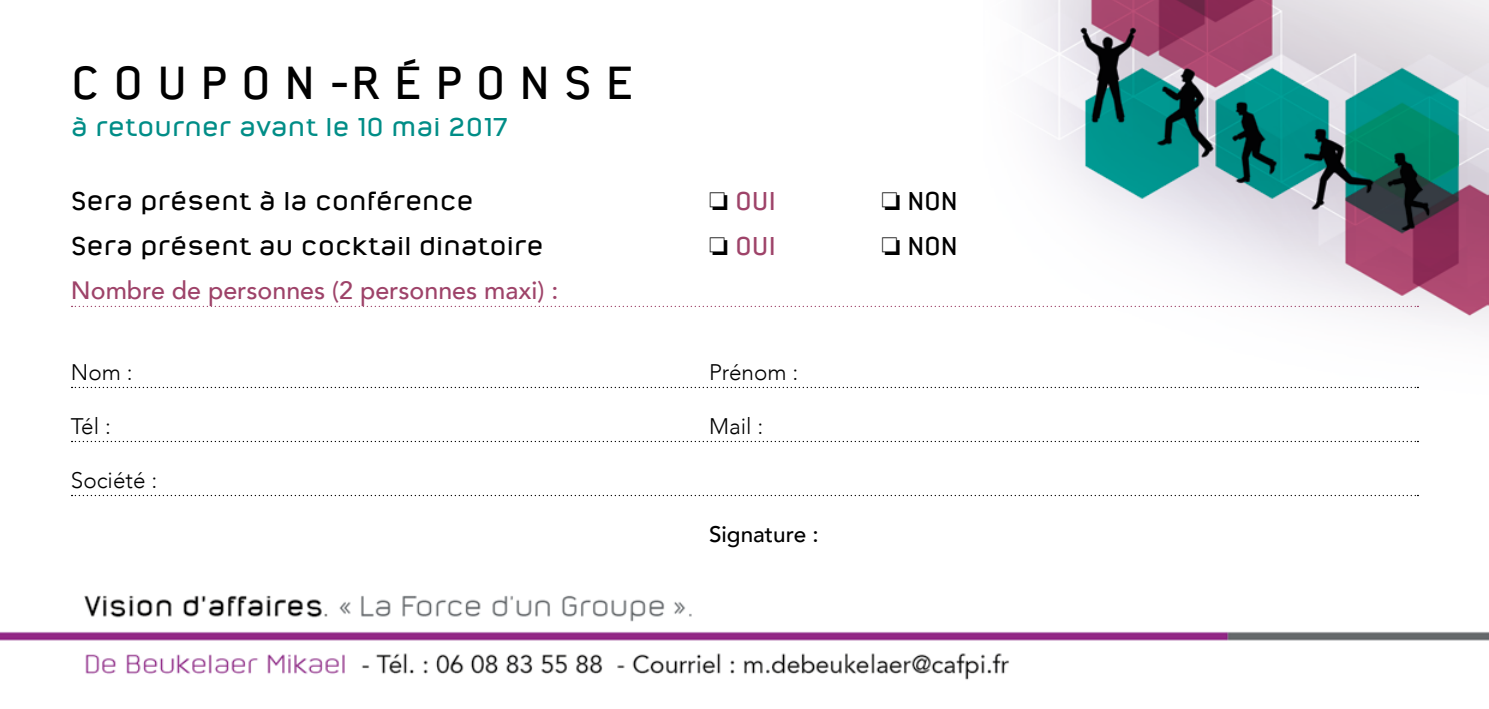
<style>
.page{position:relative;width:1489px;height:709px;background:#fff}
.page>*{position:absolute;margin:0;border:0;box-sizing:border-box;transform-origin:0 0}
.t1{font:700 45px "Nordstern Demo";color:#000}
.t2{font:700 25px "Nordstern Demo";color:#000}
.t3{font:500 25px "Avenir";color:#9e4369}
.t4{font:700 25px "Nordstern Demo";color:#008d87}
.t5{font:700 25px "Nordstern Demo";color:#9e4369}
.t6{font:300 22.5px "Avenir";color:#000}
.t7{font:500 22.5px "Avenir";color:#000}
.s1{color:#000}
</style>
<div class="page">
<img style="left:0;top:0;width:1488px;height:680px">
<svg style="left:71px;top:306px;width:1347px;height:1px"></svg>
<svg style="left:71px;top:387px;width:1347px;height:1px"></svg>
<svg style="left:71px;top:441px;width:1347px;height:1px"></svg>
<svg style="left:71px;top:495px;width:1347px;height:1px"></svg>
<h1 class="t1" style="left:71px;top:55px;width:564px">C O U P O N -R É P O N S E</h1>
<p class="t4" style="left:71px;top:112px;width:438px">à retourner avant le 10 mai 2017</p>
<p class="t2" style="left:71px;top:186px;width:404px">Sera présent à la conférence</p>
<p class="t5" style="left:709px;top:186px;width:68px"><span class="s1">❏</span> OUI</p>
<p class="t2" style="left:881px;top:186px;width:78px">❏ NON</p>
<p class="t2" style="left:71px;top:230px;width:474px">Sera présent au cocktail dinatoire</p>
<p class="t5" style="left:709px;top:230px;width:68px"><span class="s1">❏</span> OUI</p>
<p class="t2" style="left:881px;top:230px;width:78px">❏ NON</p>
<p class="t3" style="left:71px;top:268px;width:489px">Nombre de personnes (2 personnes maxi) :</p>
<p class="t6" style="left:71px;top:359px;width:63px">Nom :</p>
<p class="t6" style="left:709px;top:359px;width:91px">Prénom :</p>
<p class="t6" style="left:71px;top:413px;width:42px">Tél :</p>
<p class="t6" style="left:709px;top:413px;width:56px">Mail :</p>
<p class="t6" style="left:71px;top:467px;width:88px">Société :</p>
<p class="t7" style="left:709px;top:514px;width:111px">Signature :</p>
</div>
